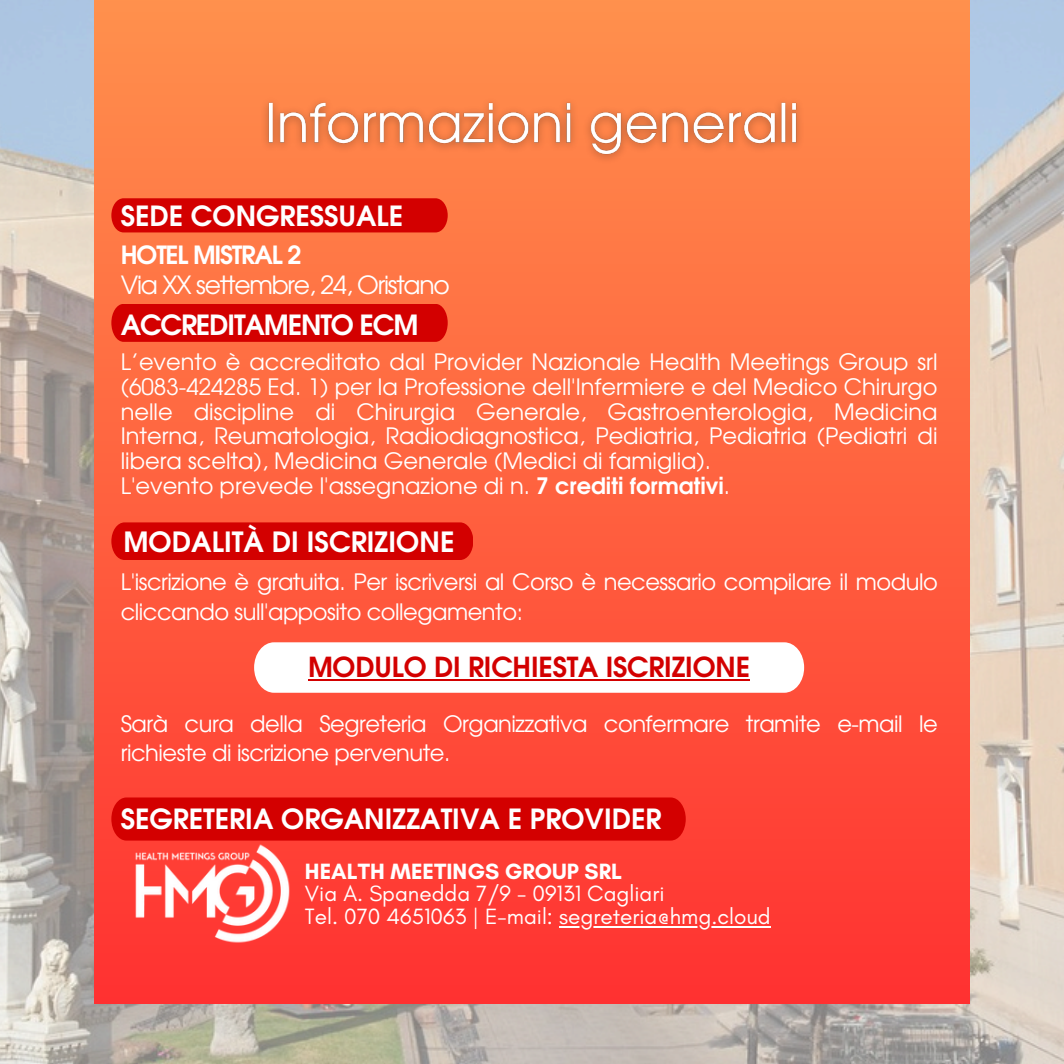
<style>
.page{position:relative;width:1064px;height:1064px;background:#fff}
.page>*{position:absolute;margin:0;border:0;box-sizing:border-box;transform-origin:0 0}
.t1{font:700 27.75px "Te X Gyre Adventor";color:#fff}
.t2{font:700 27.75px "Te X Gyre Adventor";letter-spacing:-.04em;color:#fff}
.t3{font:700 27.5px "Te X Gyre Adventor";letter-spacing:-.01em;color:#d30000}
.t4{font:25px/30px "Te X Gyre Adventor";letter-spacing:-.05em;color:#fff}
.t5{font:22.5px/24.5px "Te X Gyre Adventor";letter-spacing:-.02em;color:#fff}
.t6{font:22.5px "Glacial Indifference";color:#fff}
.t7{font:22.5px "Te X Gyre Adventor";color:#fff}
.t8{font:700 22.5px "Glacial Indifference";color:#fff}
.s1{font-weight:700}
</style>
<div class="page">
<img style="left:0;top:0;width:1063px;height:1063px">
<div style="left:94px;top:0;width:875px;height:1003px;background:linear-gradient(to bottom,#ff904d,#ff3131)"></div>
<div style="left:111px;top:198px;width:336px;height:34px;background:#d30000"></div>
<div style="left:111px;top:304px;width:336px;height:38px;background:#d30000"></div>
<div style="left:111px;top:797px;width:574px;height:43px;background:#d30000"></div>
<img style="left:121px;top:801px;width:183px;height:184px">
<div style="left:111px;top:522px;width:362px;height:38px;background:#d30000"></div>
<img style="left:255px;top:82px;width:554px;height:90px">
<hr style="left:559px;top:925px;width:211px;height:2px;background:#fff">
<svg style="left:254px;top:642px;width:549px;height:50px"></svg>
<hr style="left:308px;top:679px;width:126px;height:1px;background:#d30000">
<hr style="left:434px;top:679px;width:34px;height:1px;background:#d30000">
<hr style="left:468px;top:679px;width:130px;height:1px;background:#d30000">
<hr style="left:598px;top:679px;width:151px;height:1px;background:#d30000">
<h3 class="t1" style="left:121px;top:191px;width:284px">SEDE CONGRESSUALE</h3>
<h2 class="t4" style="left:121px;top:238px;width:330px"><span class="s1">HOTEL MISTRAL 2<br></span>Via XX settembre, 24, Oristano</h2>
<h2 class="t2" style="left:121px;top:301px;width:299px">ACCREDITAMENTO ECM</h2>
<p class="t5" style="left:121px;top:348px;width:818px;text-align:justify">L’evento è accreditato dal Provider Nazionale Health Meetings Group srl (6083-424285 Ed. 1) per la Professione dell'Infermiere e del Medico Chirurgo nelle discipline di Chirurgia Generale, Gastroenterologia, Medicina Interna, Reumatologia, Radiodiagnostica, Pediatria, Pediatria (Pediatri di libera scelta), Medicina Generale (Medici di famiglia).</p>
<p class="t7" style="left:121px;top:467px;width:610px">L'evento prevede l'assegnazione di n. <span class="s1">7 crediti formativi</span>.</p>
<p class="t1" style="left:123px;top:517px;width:332px">MODALITÀ DI ISCRIZIONE</p>
<p class="t5" style="left:121px;top:565px;width:818px;line-height:30px">L'iscrizione è gratuita. Per iscriversi al Corso è necessario compilare il modulo cliccando sull'apposito collegamento:</p>
<p class="t3" style="left:308px;top:643px;width:443px">MODULO DI RICHIESTA ISCRIZIONE</p>
<p class="t5" style="left:121px;top:708px;width:818px;line-height:28px">Sarà cura della Segreteria Organizzativa confermare tramite e-mail le richieste di iscrizione pervenute.</p>
<p class="t1" style="left:121px;top:794px;width:542px">SEGRETERIA ORGANIZZATIVA E PROVIDER</p>
<p class="t8" style="left:305px;top:857px;width:319px">HEALTH MEETINGS GROUP SRL</p>
<p class="t6" style="left:305px;top:879px;width:361px">Via A. Spanedda 7/9 - 09131 Cagliari</p>
<h2 class="t6" style="left:305px;top:902px;width:467px">Tel. 070 4651063 | E-mail: segreteria@hmg.cloud</h2>
</div>
